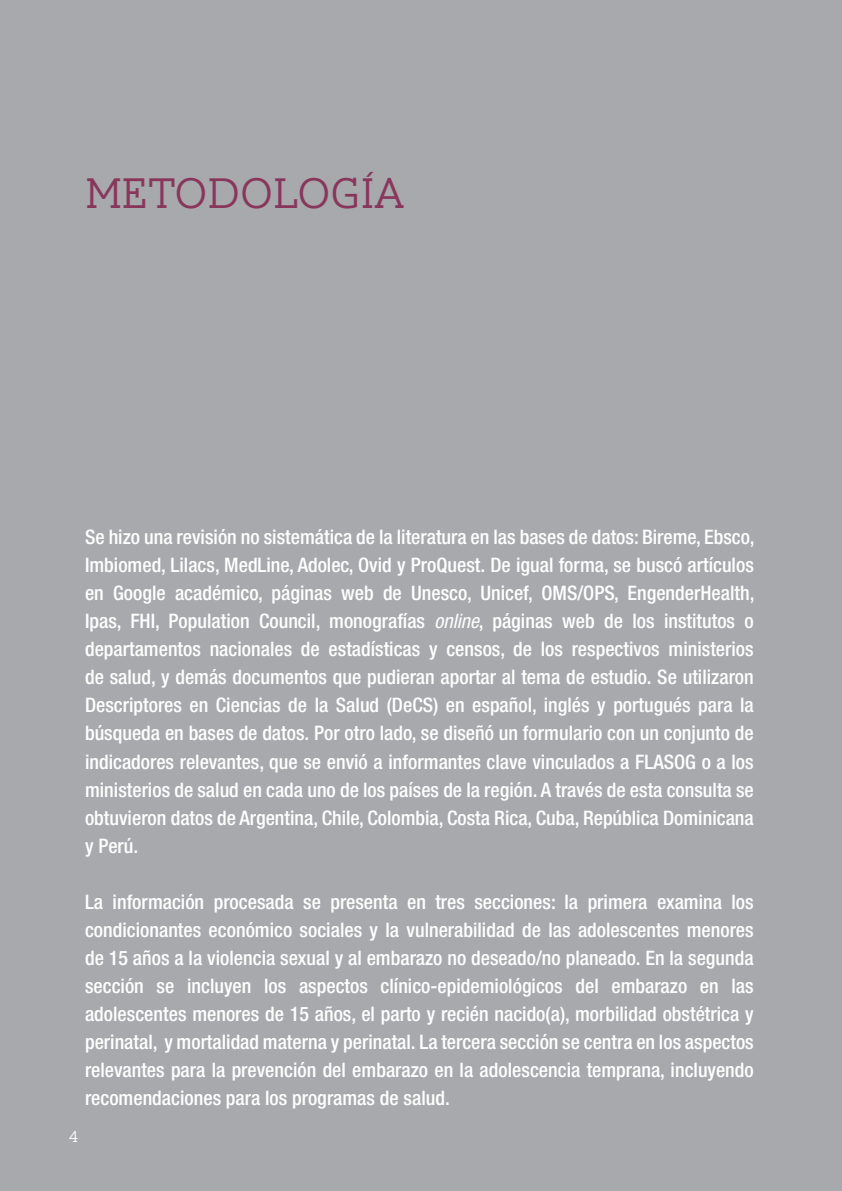
<style>
.page{position:relative;width:842px;height:1191px;background:#a7a9ac}
.page>*{position:absolute;margin:0;border:0;box-sizing:border-box;transform-origin:0 0}
.t1{font:300 44px "AW Conqueror Slab";color:#89365d}
.t2{font:500 condensed 20px/28px "Helvetica Neue";color:#fff;text-align:justify}
.t3{font:300 16.2px "AW Conqueror Slab";color:#fff}
.s1{font-weight:400;font-style:italic}
</style>
<div class="page">
<h1 class="t1" style="left:85px;top:170px;width:321px">METODOLOGÍA</h1>
<p class="t2" style="left:85px;top:523px;width:671px">Se hizo una revisión no sistemática de la literatura en las bases de datos: Bireme, Ebsco, Imbiomed, Lilacs, MedLine, Adolec, Ovid y ProQuest. De igual forma, se buscó artículos en Google académico, páginas web de Unesco, Unicef, OMS/OPS, EngenderHealth, Ipas, FHI, Population Council, monografías <span class="s1">online</span>, páginas web de los institutos o departamentos nacionales de estadísticas y censos, de los respectivos ministerios de salud, y demás documentos que pudieran aportar al tema de estudio. Se utilizaron Descriptores en Ciencias de la Salud (DeCS) en español, inglés y portugués para la búsqueda en bases de datos. Por otro lado, se diseñó un formulario con un conjunto de indicadores relevantes, que se envió a informantes clave vinculados a FLASOG o a los ministerios de salud en cada uno de los países de la región. A través de esta consulta se obtuvieron datos de Argentina, Chile, Colombia, Costa Rica, Cuba, República Dominicana y Perú.</p>
<p class="t2" style="left:85px;top:887px;width:670px">La información procesada se presenta en tres secciones: la primera examina los condicionantes económico sociales y la vulnerabilidad de las adolescentes menores de 15 años a la violencia sexual y al embarazo no deseado/no planeado. En la segunda sección se incluyen los aspectos clínico-epidemiológicos del embarazo en las adolescentes menores de 15 años, el parto y recién nacido(a), morbilidad obstétrica y perinatal, y mortalidad materna y perinatal. La tercera sección se centra en los aspectos relevantes para la prevención del embarazo en la adolescencia temprana, incluyendo recomendaciones para los programas de salud.</p>
<p class="t3" style="left:69px;top:1128px;width:11px">4</p>
</div>
